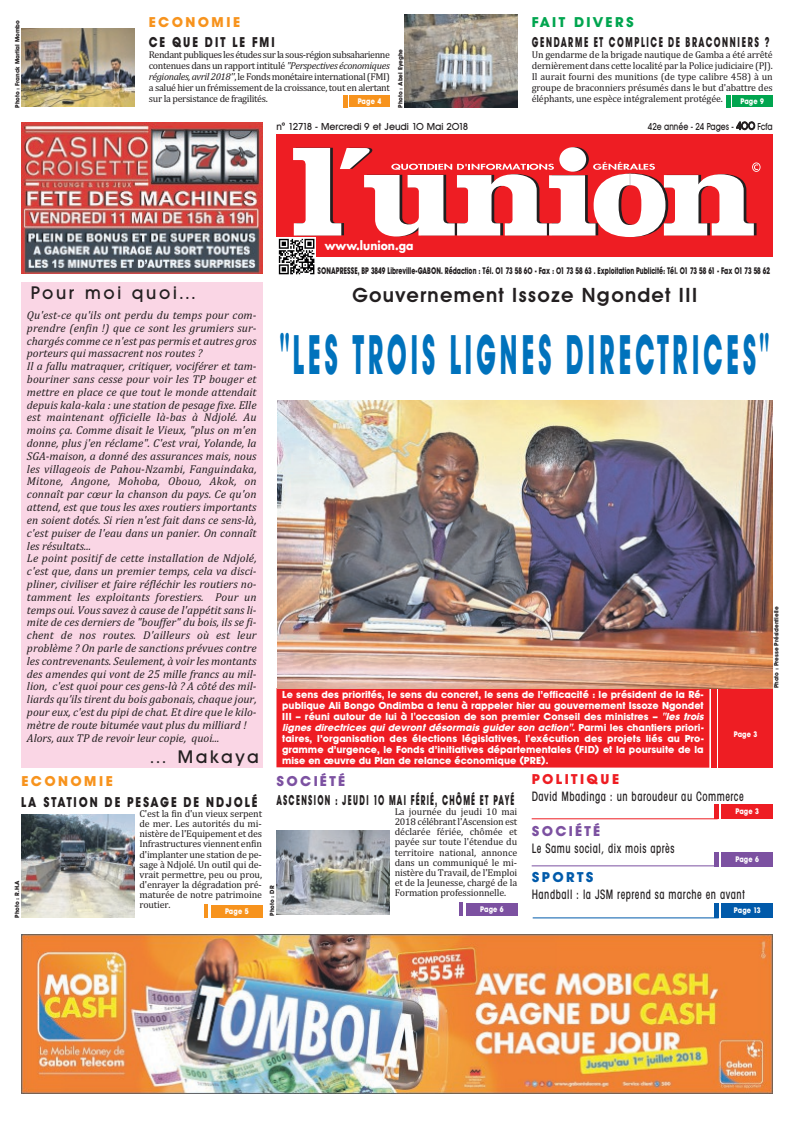
<style>
.page{position:relative;width:794px;height:1129px;background:#fff}
.page>*{position:absolute;margin:0;border:0;box-sizing:border-box;transform-origin:0 0}
.t1{font:700 55px "Avant Garde BQ";letter-spacing:.155em;color:#0072bc;scale:.45 1}
.t2{font:600 20px "Avant Garde BQ";letter-spacing:.06em;color:#231f20}
.t3{font:500 18px "Avant Garde BQ";letter-spacing:.15em;color:#231f20}
.t4{font:700 14px "Avant Garde BQ";letter-spacing:.17em;color:#231f20;scale:.8 1}
.t5{font:700 14px "Avant Garde BQ";letter-spacing:.15em;color:#231f20;scale:.55 1}
.t6{font:700 14px "Avant Garde BQ";letter-spacing:.17em;color:#231f20;scale:.6 1}
.t7{font:700 14px "Avant Garde BQ";letter-spacing:.17em;color:#f7931d}
.t8{font:700 14px "Avant Garde BQ";letter-spacing:.16em;color:#7c51a1}
.t9{font:700 14px "Avant Garde BQ";letter-spacing:.15em;color:#00a54f}
.t10{font:700 14px "Avant Garde BQ";letter-spacing:.17em;color:#ee1d23}
.t11{font:700 14px "Avant Garde BQ";letter-spacing:.17em;color:#015aaa}
.t12{font:500 condensed 13px "Avant Garde";letter-spacing:.05em;color:#231f20;scale:.8 1}
.t13{font:700 11.9px "Futura";color:#fff;scale:.91 1}
.t14{font:italic 11.5px/12.8px "Cambria";color:#231f20}
.t15{font:10px/10px "Cambria";letter-spacing:-.015em;color:#231f20;text-align:justify}
.t16{font:700 10px/11px "Avant Garde BQ";color:#fff}
.t17{font:500 10px "Avant Garde BQ";color:#231f20}
.t18{font:500 10px "Avant Garde BQ";color:#231f20;scale:.8 1}
.t19{font:700 9.4px "Avant Garde BQ";color:#231f20;scale:.68 1}
.t20{font:700 8px "Avant Garde BQ";letter-spacing:.02em;color:#fff;scale:.85 1}
.t21{font:700 6px "Avant Garde BQ";color:#231f20}
.s1{font-style:italic}
.s2{font-size:11px}
</style>
<div class="page">
<div style="left:276px;top:135px;width:496px;height:122px;background:#ee1d23"></div>
<svg style="left:293px;top:148px;width:467px;height:89px"></svg>
<div style="left:21px;top:283px;width:241px;height:485px;background:#fad6e5"></div>
<hr style="left:531px;top:818px;width:186px;height:1px;background:#ee1d23">
<hr style="left:531px;top:865px;width:186px;height:1px;background:#7c51a1">
<hr style="left:532px;top:917px;width:186px;height:1px;background:#015aaa">
<div style="left:276px;top:688px;width:433px;height:79px;background:#ee1d23"></div>
<img style="left:276px;top:238px;width:39px;height:37px">
<img style="left:21px;top:123px;width:241px;height:150px">
<img style="left:21px;top:934px;width:751px;height:159px">
<div style="left:718px;top:688px;width:54px;height:79px;background:#ee1d23"></div>
<div style="left:711px;top:688px;width:5px;height:79px;background:#ee1d23"></div>
<img style="left:277px;top:401px;width:495px;height:287px">
<div style="left:732px;top:95px;width:40px;height:12px;background:#00a54f"></div>
<hr style="left:726px;top:95px;width:4px;height:13px;background:#00a54f">
<img style="left:404px;top:14px;width:113px;height:94px">
<div style="left:349px;top:95px;width:40px;height:12px;background:#f7931d"></div>
<hr style="left:343px;top:95px;width:4px;height:13px;background:#f7931d">
<img style="left:21px;top:28px;width:114px;height:78px">
<div style="left:211px;top:904px;width:51px;height:13px;background:#f7931d"></div>
<img style="left:21px;top:814px;width:113px;height:103px">
<hr style="left:204px;top:904px;width:4px;height:13px;background:#f7931d">
<div style="left:466px;top:902px;width:51px;height:13px;background:#7c51a1"></div>
<img style="left:276px;top:830px;width:114px;height:84px">
<hr style="left:459px;top:902px;width:4px;height:13px;background:#7c51a1">
<div style="left:721px;top:804px;width:51px;height:14px;background:#ee1d23"></div>
<div style="left:714px;top:804px;width:5px;height:14px;background:#ee1d23"></div>
<div style="left:721px;top:851px;width:51px;height:14px;background:#7c51a1"></div>
<div style="left:714px;top:851px;width:5px;height:14px;background:#7c51a1"></div>
<div style="left:721px;top:903px;width:51px;height:14px;background:#015aaa"></div>
<div style="left:714px;top:903px;width:5px;height:14px;background:#015aaa"></div>
<p class="t21" style="left:14px;top:108px;width:89px;rotate:-90deg">Photo : Franck Martial Mombo</p>
<p class="t7" style="left:149px;top:14px;width:93px">ECONOMIE</p>
<p class="t4" style="left:149px;top:34px;width:159px">CE QUE DIT LE FMI</p>
<p class="t15" style="left:149px;top:49px;width:242px;line-height:11px">Rendantpubliques lesétudes sur lasous-régionsubsaharienne contenues dans un rapport intitulé <span class="s1">"Perspectives économiques régionales,avril2018''</span>,leFondsmonétaireinternational(FMI) a salué hier un frémissement de la croissance, tout en alertant sur la persistance de fragilités.</p>
<p class="t20" style="left:358px;top:97px;width:29px">Page 4</p>
<p class="t21" style="left:397px;top:108px;width:60px;rotate:-90deg">Photo : Abel Eyeghe</p>
<p class="t9" style="left:531px;top:14px;width:104px">FAIT DIVERS</p>
<p class="t6" style="left:532px;top:34px;width:398px">GENDARME ET COMPLICE DE BRACONNIERS ?</p>
<p class="t15" style="left:531px;top:49px;width:242px;line-height:11px">Un gendarme de la brigade nautique de Gamba a été arrêté dernièrement dans cette localité par la Police judiciaire (PJ).<br>Il aurait fourni des munitions (de type calibre 458) à un groupe de braconniers présumés dans le but d'abattre des éléphants, une espèce intégralement protégée.</p>
<p class="t20" style="left:740px;top:97px;width:29px">Page 9</p>
<p class="t17" style="left:276px;top:121px;width:193px">n° 12718 - Mercredi 9 et Jeudi 10 Mai 2018</p>
<p class="t18" style="left:648px;top:121px;width:157px">42e année - 24 Pages - <span class="s2">400</span> Fcfa</p>
<h3 class="t3" style="left:31px;top:283px;width:166px">Pour moi quoi...</h3>
<p class="t13" style="left:325px;top:240px;width:99px">www.lunion.ga</p>
<p class="t19" style="left:317px;top:266px;width:667px">SONAPRESSE, BP 3849 Libreville-GABON. Rédaction : Tél. 01 73 58 60 - Fax : 01 73 58 63 . Exploitation Publicité: Tél. 01 73 58 61 - Fax 01 73 58 62</p>
<h2 class="t2" style="left:352px;top:284px;width:346px">Gouvernement Issoze Ngondet III</h2>
<p class="t14" style="left:27px;top:308px;width:231px">Qu'est-ce qu'ils ont perdu du temps pour com&shy;prendre (enfin !) que ce sont les grumiers sur&shy;chargés comme ce n'est pas permis et autres gros porteurs qui massacrent nos routes ?<br>Il a fallu matraquer, critiquer, vociférer et tam&shy;bouriner sans cesse pour voir les TP bouger et mettre en place ce que tout le monde attendait depuis kala-kala : une station de pesage fixe. Elle est maintenant officielle là-bas à Ndjolé. Au moins ça. Comme disait le Vieux, "plus on m'en donne, plus j'en réclame". C'est vrai, Yolande, la SGA-maison, a donné des assurances mais, nous les villageois de Pahou-Nzambi, Fanguindaka, Mitone, Angone, Mohoba, Obouo, Akok, on connaît par cœur la chanson du pays. Ce qu'on attend, est que tous les axes routiers importants en soient dotés. Si rien n'est fait dans ce sens-là, c'est puiser de l'eau dans un panier. On connaît les résultats...<br>Le point positif de cette installation de Ndjolé, c'est que, dans un premier temps, cela va disci&shy;pliner, civiliser et faire réfléchir les routiers no&shy;tamment les exploitants forestiers. Pour un temps oui. Vous savez à cause de l'appétit sans li&shy;mite de ces derniers de "bouffer" du bois, ils se fi&shy;chent de nos routes. D'ailleurs où est leur problème ? On parle de sanctions prévues contre les contrevenants. Seulement, à voir les montants des amendes qui vont de 25 mille francs au mil&shy;lion, c'est quoi pour ces gens-là ? A côté des mil&shy;liards qu’ils tirent du bois gabonais, chaque jour, pour eux, c'est du pipi de chat. Et dire que le kilo&shy;mètre de route bitumée vaut plus du milliard !<br>Alors, aux TP de revoir leur copie, quoi...</p>
<h1 class="t1" style="left:280px;top:323px;width:1089px">"LES TROIS LIGNES DIRECTRICES"</h1>
<p class="t21" style="left:773px;top:688px;width:83px;rotate:-90deg">Photo : Presse Présidentielle</p>
<p class="t16" style="left:282px;top:689px;width:425px">Le sens des priorités, le sens du concret, le sens de l’efficacité : le président de la Ré&shy;publique Ali Bongo Ondimba a tenu à rappeler hier au gouvernement Issoze Ngondet III – réuni autour de lui à l'occasion de son premier Conseil des ministres – <span class="s1">"les trois lignes directrices qui devront désormais guider son action"</span>. P a r m i l e s c h a n t i e r s p r i o r i - taires, l’organisation des élections législatives, l'exécution des projets liés au Pro&shy;gramme d’urgence, le Fonds d’initiatives départementales (FID) et la poursuite de la mise en œuvre du Plan de relance économique (PRE).</p>
<p class="t5" style="left:276px;top:792px;width:434px">ASCENSION : JEUDI 10 MAI FÉRIÉ, CHÔMÉ ET PAYÉ</p>
<p class="t15" style="left:395px;top:806px;width:124px">La journée du jeudi 10 mai 2018 célébrant l'Ascension est déclarée fériée, chômée et payée sur toute l'étendue du territoire national, annonce dans un communiqué le mi&shy;nistère du Travail, de l'Emploi et de la Jeunesse, chargé de la Formation professionnelle.</p>
<p class="t20" style="left:733px;top:729px;width:29px">Page 3</p>
<h3 class="t3" style="left:149px;top:746px;width:111px">… Makaya</h3>
<p class="t8" style="left:276px;top:772px;width:70px">SOCIÉTÉ</p>
<p class="t10" style="left:531px;top:770px;width:89px">POLITIQUE</p>
<p class="t12" style="left:532px;top:791px;width:266px">David Mbadinga : un baroudeur au Commerce</p>
<p class="t8" style="left:531px;top:823px;width:70px">SOCIÉTÉ</p>
<p class="t12" style="left:532px;top:843px;width:180px">Le Samu social, dix mois après</p>
<p class="t11" style="left:531px;top:869px;width:63px">SPORTS</p>
<p class="t12" style="left:532px;top:889px;width:268px">Handball : la JSM reprend sa marche en avant</p>
<p class="t7" style="left:21px;top:773px;width:93px">ECONOMIE</p>
<p class="t4" style="left:21px;top:794px;width:297px">LA STATION DE PESAGE DE NDJOLÉ</p>
<p class="t15" style="left:139px;top:808px;width:124px">C'est la fin d'un vieux serpent de mer. Les autorités du mi&shy;nistère de l'Equipement et des Infrastructures viennent enfin d'implanter une station de pe&shy;sage à Ndjolé. Un outil qui de&shy;vrait permettre, peu ou prou, d'enrayer la dégradation pré&shy;maturée de notre patrimoine routier.</p>
<p class="t20" style="left:735px;top:807px;width:29px">Page 3</p>
<p class="t20" style="left:735px;top:854px;width:29px">Page 6</p>
<p class="t21" style="left:14px;top:917px;width:39px;rotate:-90deg">Photo : R.H.A</p>
<p class="t21" style="left:269px;top:915px;width:32px;rotate:-90deg">Photo : DR</p>
<p class="t20" style="left:480px;top:904px;width:29px">Page 6</p>
<p class="t20" style="left:734px;top:905px;width:33px">Page 13</p>
<p class="t20" style="left:225px;top:906px;width:29px">Page 5</p>
</div>
